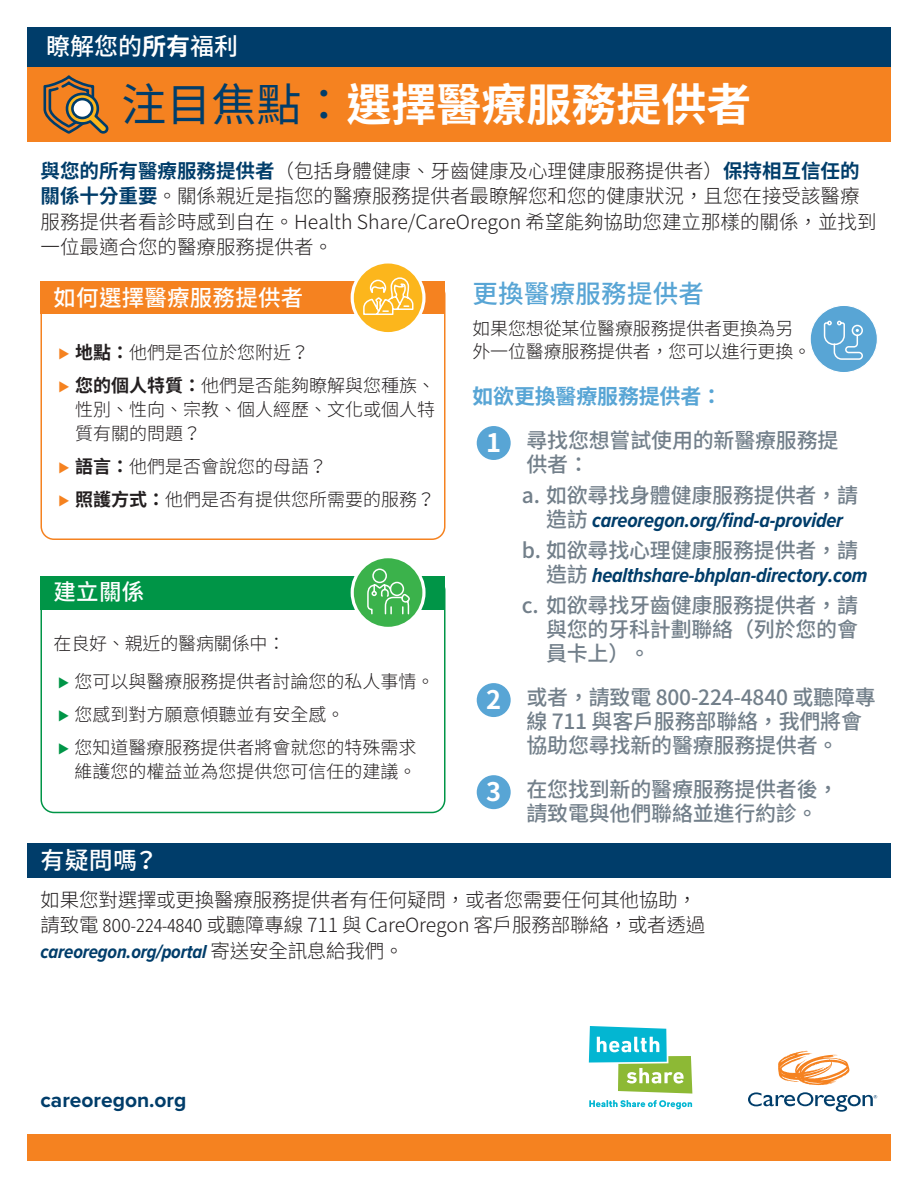
<style>
.page{position:relative;width:918px;height:1188px;background:#fff}
.page>*{position:absolute;margin:0;border:0;box-sizing:border-box;transform-origin:0 0}
.t1{font:700 45px "Noto Sans CJ Ktc";color:#fff}
.subheads_in_color_ba{font:500 25.5px "Noto Sans CJ Ktc";letter-spacing:.01em;color:#58a5d5}
.subheads_in_color_ba-2{font:500 24px "Noto Sans CJ Ktc";color:#fff}
.subheads_in_color_ba-3{font:500 22.5px "Noto Sans CJ Ktc";letter-spacing:.01em;color:#fff}
.icon2_text{font:500 21px/24px "Noto Sans CJ Ktc";letter-spacing:-.01em;color:#727f8a}
.icon2_text_2{font:italic 700 21px/24px "Proxima Nova Cond";letter-spacing:-.01em;color:#003d6a;text-align:center}
.icon2_text_2-2{font:500 21px/24px "Noto Sans CJ Ktc";letter-spacing:-.01em;color:#727f8a;text-align:justify}
.t2{font:700 21px "Proxima Nova";color:#003d6a}
.text{font:700 21px "Noto Sans CJ Ktc";letter-spacing:-.01em;color:#58a5d5}
.icon2_text_2-3{font:300 19.5px/25.5px "Noto Sans CJ Ktc";color:#231f20}
.bullet{font:300 18px/24px "Noto Sans CJ Ktc";color:#231f20;text-align:justify}
.bullet_2-green{font:300 18px/24px "Noto Sans CJ Ktc";color:#231f20;text-align:right}
.text-2{font:300 18px/22.5px "Noto Sans CJ Ktc";letter-spacing:-.01em;color:#231f20}
.s1{font-weight:700}
.s2{font-weight:400;color:#003d6a}
.s3{font-weight:700;color:#003d6a}
.s4{font-family:"Proxima Nova Cond";font-weight:500;color:#f58220}
.s5{font-family:"Proxima Nova Cond";font-weight:500;color:#009547}
.s6{font-weight:700;font-size:25.5px;color:#fff}
.s7{font-family:"Noto Sans CJ Ktc";font-weight:500;font-style:normal;color:#727f8a}
.s8{font-family:"Proxima Nova Cond"}
.s9{font-family:"Proxima Nova Cond";font-weight:700;font-style:italic;color:#003d6a}
</style>
<div class="page">
<div style="left:477px;top:775px;width:34px;height:34px;background:#58a5d5;border-radius:50%"></div>
<div style="left:477px;top:426px;width:34px;height:34px;background:#58a5d5;border-radius:50%"></div>
<div style="left:477px;top:683px;width:34px;height:34px;background:#58a5d5;border-radius:50%"></div>
<div style="left:40px;top:577px;width:406px;height:236px;border:2px solid #009547;border-radius:13px"></div>
<div style="left:27px;top:1134px;width:864px;height:27px;background:#f58220"></div>
<div style="left:27px;top:27px;width:864px;height:41px;background:#003d6a"></div>
<div style="left:27px;top:68px;width:864px;height:74px;background:#f58220"></div>
<svg style="left:43px;top:75px;width:66px;height:59px"></svg>
<div style="left:72px;top:99px;width:20px;height:19px;background:#fff;border-radius:50%"></div>
<div style="left:71px;top:98px;width:23px;height:21px;border:3px solid #003d6a;border-radius:50%"></div>
<div style="left:27px;top:843px;width:864px;height:34px;background:#003d6a"></div>
<div style="left:40px;top:576px;width:406px;height:33px;background:#009547"></div>
<div style="left:40px;top:281px;width:406px;height:259px;border:2px solid #f58220;border-radius:13px"></div>
<div style="left:40px;top:281px;width:406px;height:33px;background:#f58220"></div>
<div style="left:810px;top:305px;width:67px;height:68px;background:#58a5d5;border-radius:50%"></div>
<div style="left:810px;top:305px;width:68px;height:68px;border:1px solid #fff;border-radius:50%"></div>
<svg style="left:823px;top:320px;width:40px;height:40px"></svg>
<svg style="left:352px;top:557px;width:72px;height:71px;background:#53bb61"></svg>
<div style="left:351px;top:555px;width:75px;height:75px;border:3px solid #fff;border-radius:50%"></div>
<svg style="left:366px;top:568px;width:45px;height:47px;background:#5ebf6b"></svg>
<svg style="left:352px;top:262px;width:72px;height:72px;background:#fcbf38"></svg>
<div style="left:351px;top:260px;width:75px;height:75px;border:3px solid #fff;border-radius:50%"></div>
<svg style="left:362px;top:277px;width:52px;height:39px;background:#fcc754"></svg>
<svg style="left:778px;top:1051px;width:72px;height:34px"></svg>
<svg style="left:748px;top:1092px;width:129px;height:20px"></svg>
<svg style="left:589px;top:1100px;width:103px;height:9px"></svg>
<svg style="left:589px;top:1026px;width:103px;height:68px"></svg>
<p class="subheads_in_color_ba-2" style="left:46px;top:33px;width:193px">瞭解您的<span class="s1">所有</span>福利</p>
<p class="t1" style="left:122px;top:80px;width:631px"><span class="s2">注目焦點：</span>選擇醫療服務提供者</p>
<p class="icon2_text_2-3" style="left:40px;top:158px;width:838px"><span class="s3">與您的所有醫療服務提供者</span>（包括身體健康、牙齒健康及心理健康服務提供者）<span class="s3">保持相互信任的關係十分重要</span>。關係親近是指您的醫療服務提供者最瞭解您和您的健康狀況，且您在接受該醫療服務提供者看診時感到自在。Health Share/CareOregon 希望能夠協助您建立那樣的關係，並找到一位最適合您的醫療服務提供者。</p>
<p class="subheads_in_color_ba-3" style="left:54px;top:285px;width:251px">如何選擇醫療服務提供者</p>
<p class="bullet" style="left:58px;top:341px;width:252px"><span class="s4">⊲</span> <span class="s1">地點：</span>他們是否位於您附近？</p>
<p class="bullet" style="left:75px;top:374px;width:361px;text-indent:-16px"><span class="s4">⊲</span> <span class="s1">您的個人特質：</span>他們是否能夠瞭解與您種族、性別、性向、宗教、個人經歷、文化或個人特質有關的問題？</p>
<p class="bullet" style="left:58px;top:455px;width:270px"><span class="s4">⊲</span> <span class="s1">語言：</span>他們是否會說您的母語？</p>
<p class="bullet" style="left:58px;top:488px;width:378px"><span class="s4">⊲</span> <span class="s1">照護方式：</span>他們是否有提供您所需要的服務？</p>
<p class="subheads_in_color_ba-3" style="left:54px;top:580px;width:92px">建立關係</p>
<p class="text-2" style="left:54px;top:633px;width:233px">在良好、親近的醫病關係中：</p>
<p class="bullet_2-green" style="left:58px;top:669px;width:378px"><span class="s5">⊲</span> 您可以與醫療服務提供者討論您的私人事情。</p>
<p class="bullet_2-green" style="left:58px;top:702px;width:288px"><span class="s5">⊲</span> 您感到對方願意傾聽並有安全感。</p>
<p class="bullet_2-green" style="left:58px;top:735px;width:360px"><span class="s5">⊲</span> 您知道醫療服務提供者將會就您的特殊需求維護您的權益並為您提供您可信任的建議。</p>
<p class="subheads_in_color_ba" style="left:472px;top:280px;width:233px">更換醫療服務提供者</p>
<p class="text-2" style="left:472px;top:318px;width:340px">如果您想從某位醫療服務提供者更換為另外一位醫療服務提供者，您可以進行更換。</p>
<p class="text" style="left:472px;top:385px;width:251px">如欲更換醫療服務提供者：</p>
<p class="icon2_text" style="left:526px;top:429px;width:314px;text-indent:-40px"><span class="s6">1</span> 尋找您想嘗試使用的新醫療服務提供者：</p>
<p class="icon2_text_2" style="left:522px;top:484px;width:338px"><span class="s7">a. 如欲尋找身體健康服務提供者，請造訪</span> careoregon.org/find-a-provider</p>
<p class="icon2_text_2" style="left:546px;top:538px;width:323px;text-align:left;text-indent:-24px"><span class="s7">b. 如欲尋找心理健康服務提供者，請造訪</span> healthshare-bhplan-directory.com</p>
<p class="icon2_text_2-2" style="left:546px;top:593px;width:314px;text-indent:-24px">c. 如欲尋找牙齒健康服務提供者，請與您的牙科計劃聯絡（列於您的會員卡上）。</p>
<p class="icon2_text" style="left:526px;top:686px;width:351px;text-indent:-40px"><span class="s6">2</span> 或者，請致電 800-224-4840 或聽障專線 711 與客戶服務部聯絡，我們將會協助您尋找新的醫療服務提供者。</p>
<p class="icon2_text" style="left:526px;top:778px;width:314px;text-indent:-40px"><span class="s6">3</span> 在您找到新的醫療服務提供者後，請致電與他們聯絡並進行約診。</p>
<p class="subheads_in_color_ba-2" style="left:40px;top:846px;width:119px">有疑問嗎？</p>
<p class="icon2_text_2-3" style="left:40px;top:887px;width:666px">如果您對選擇或更換醫療服務提供者有任何疑問，或者您需要任何其他協助，請致電 <span class="s8">800-224-4840</span> 或聽障專線 711 與 CareOregon 客戶服務部聯絡，或者透過<span class="s9">careoregon.org/portal</span> 寄送安全訊息給我們。</p>
<p class="t2" style="left:40px;top:1085px;width:147px">careoregon.org</p>
</div>
